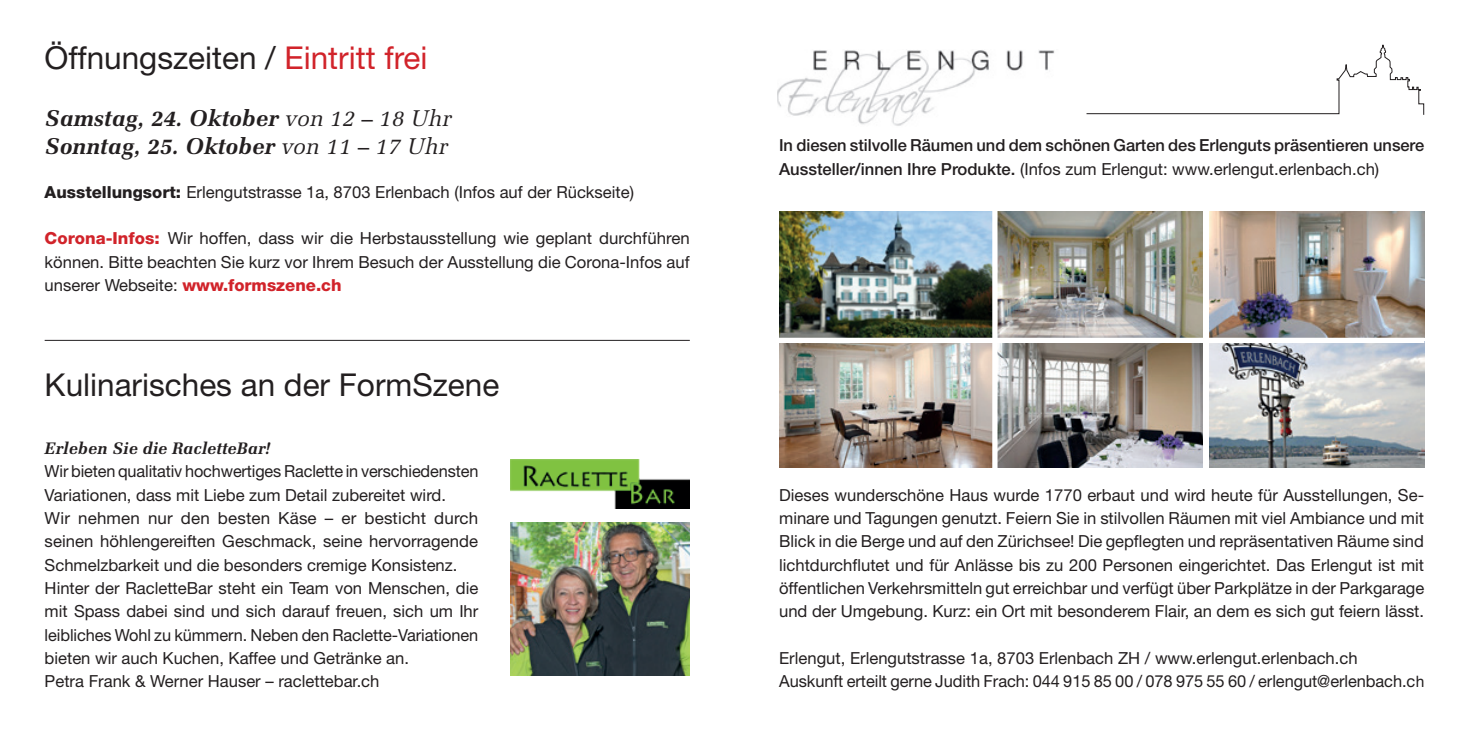
<style>
.page{position:relative;width:1469px;height:735px;background:#fff}
.page>*{position:absolute;margin:0;border:0;box-sizing:border-box;transform-origin:0 0}
.t1{font:31.5px "Helvetica Neue";color:#231f20}
.t2{font:italic 700 22.75px/28px "Melior";color:#231f20}
.t3{font:16.62px/23.3px "Helvetica Neue";color:#231f20;text-align:justify}
.t4{font:500 16.62px/23.3px "Helvetica Neue";letter-spacing:-.005em;color:#231f20}
.t5{font:italic 700 16.62px "Melior";color:#231f20}
.s1{color:#d1232a}
.s2{font-weight:400}
.s3{font-weight:800}
.s4{font-weight:800;color:#d1232a}
.s5{font-size:15.75px}
</style>
<div class="page">
<hr style="left:45px;top:340px;width:645px;height:1px;background:#231f20">
<img style="left:778px;top:50px;width:277px;height:76px">
<svg style="left:1086px;top:44px;width:338px;height:71px"></svg>
<img style="left:989px;top:211px;width:213px;height:126px">
<img style="left:997px;top:343px;width:205px;height:123px">
<img style="left:779px;top:212px;width:213px;height:125px">
<img style="left:779px;top:343px;width:213px;height:124px">
<img style="left:1209px;top:211px;width:215px;height:126px">
<img style="left:1209px;top:343px;width:215px;height:124px">
<div style="left:992px;top:204px;width:5px;height:274px;background:#fff"></div>
<img style="left:510px;top:459px;width:180px;height:49px">
<img style="left:510px;top:522px;width:180px;height:152px">
<h1 class="t1" style="left:45px;top:39px;width:384px">Öffnungszeiten / <span class="s1">Eintritt frei</span></h1>
<h2 class="t2" style="left:45px;top:103px;width:408px">Samstag, 24. Oktober <span class="s2">von 12 – 18 Uhr<br></span>Sonntag, 25. Oktober <span class="s2">von 11 – 17 Uhr</span></h2>
<p class="t3" style="left:45px;top:180px;width:591px"><span class="s3">Ausstellungsort:</span> Erlengutstrasse 1a, 8703 Erlenbach (Infos auf der Rückseite)</p>
<p class="t3" style="left:45px;top:226px;width:646px"><span class="s4">Corona-Infos:</span> Wir hoffen, dass wir die Herbstausstellung wie geplant durchführen können. Bitte beachten Sie kurz vor Ihrem Besuch der Ausstellung die Corona-Infos auf unserer Webseite: <span class="s4">www.formszene.ch</span></p>
<h1 class="t1" style="left:45px;top:366px;width:456px">Kulinarisches an der FormSzene</h1>
<p class="t5" style="left:45px;top:438px;width:228px">Erleben Sie die RacletteBar!</p>
<p class="t3" style="left:45px;top:459px;width:435px;text-align:left">Wir bieten qualitativ hochwertiges Raclette in verschiedensten Variationen, dass mit Liebe zum Detail zubereitet wird.<br>Wir nehmen nur den besten Käse – er besticht durch seinen höhlengereiften Geschmack, seine hervorragende Schmelzbarkeit und die besonders cremige Konsistenz.<br>Hinter der RacletteBar steht ein Team von Menschen, die mit Spass dabei sind und sich darauf freuen, sich um Ihr leibliches Wohl zu kümmern. Neben den Raclette-Variationen bieten wir auch Kuchen, Kaffee und Getränke an.<br>Petra Frank &amp; Werner Hauser – raclettebar.ch</p>
<p class="t4" style="left:779px;top:133px;width:646px">In diesen stilvolle Räumen und dem schönen Garten des Erlenguts präsentieren unsere<br>Aussteller/innen Ihre Produkte. <span class="s2">(Infos zum Erlengut: www.erlengut.erlenbach.ch)</span></p>
<p class="t3" style="left:779px;top:482px;width:646px">Dieses wunderschöne Haus wurde 1770 erbaut und wird heute für Ausstellungen, Se&shy;minare und Tagungen genutzt. Feiern Sie in stilvollen Räumen mit viel Ambiance und mit Blick in die Berge und auf den Zürichsee! Die gepflegten und repräsentativen Räume sind lichtdurchflutet und für Anlässe bis zu 200 Personen eingerichtet. Das Erlengut ist mit öffentlichen Verkehrsmitteln gut erreichbar und verfügt über Parkplätze in der Parkgarage und der Umgebung. Kurz: ein Ort mit besonderem Flair, an dem es sich gut feiern lässt.</p>
<p class="t3" style="left:779px;top:645px;width:646px">Erlengut, Erlengutstrasse 1a, 8703 Erlenbach ZH / www.erlengut.erlenbach.ch<br>Auskunft erteilt gerne Judith Frach: 044 915 85 00 / 078 975 55 60 / erlengut@erlenbach.c<span class="s5">h</span></p>
</div>
